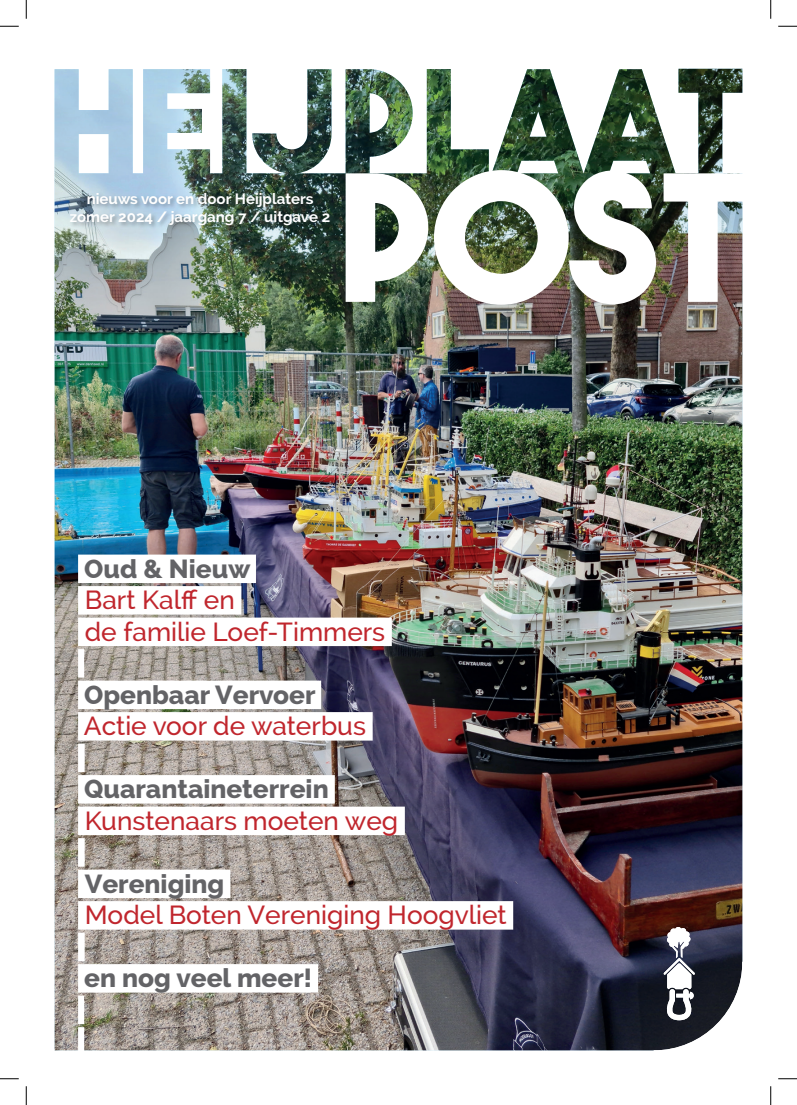
<style>
.page{position:relative;width:797px;height:1105px;background:#fff}
.page>*{position:absolute;margin:0;border:0;box-sizing:border-box;transform-origin:0 0}
.t1{font:500 26.25px/31.5px "Raleway";color:#c0262d}
.t2{font:800 26.25px "Raleway";color:#636366}
.t3{font:700 15px "Raleway";color:#fff}
.s1{font-weight:800;color:#636366}
</style>
<div class="page">
<img style="left:55px;top:69px;width:687px;height:981px">
<img style="left:663px;top:173px;width:80px;height:129px">
<img style="left:345px;top:170px;width:311px;height:134px">
<img style="left:434px;top:170px;width:134px;height:135px">
<div style="left:69px;top:192px;width:267px;height:39px;background:#231f20;opacity:.32"></div>
<svg style="left:653px;top:927px;width:90px;height:124px"></svg>
<div style="left:78px;top:555px;width:178px;height:28px;background:#fff"></div>
<div style="left:78px;top:586px;width:163px;height:29px;background:#fff"></div>
<div style="left:78px;top:618px;width:314px;height:28px;background:#fff"></div>
<div style="left:78px;top:649px;width:6px;height:29px;background:#fff"></div>
<div style="left:78px;top:681px;width:243px;height:28px;background:#fff"></div>
<div style="left:78px;top:712px;width:294px;height:29px;background:#fff"></div>
<div style="left:78px;top:744px;width:7px;height:28px;background:#fff"></div>
<div style="left:78px;top:775px;width:257px;height:29px;background:#fff"></div>
<div style="left:78px;top:807px;width:327px;height:28px;background:#fff"></div>
<div style="left:78px;top:838px;width:7px;height:29px;background:#fff"></div>
<div style="left:78px;top:870px;width:152px;height:28px;background:#fff"></div>
<div style="left:78px;top:901px;width:435px;height:29px;background:#fff"></div>
<div style="left:78px;top:933px;width:7px;height:28px;background:#fff"></div>
<div style="left:78px;top:964px;width:240px;height:29px;background:#fff"></div>
<div style="left:78px;top:996px;width:6px;height:28px;background:#fff"></div>
<div style="left:78px;top:1027px;width:6px;height:29px;background:#fff"></div>
<svg style="left:0;top:25px;width:19px;height:2px"></svg>
<svg style="left:778px;top:25px;width:19px;height:2px"></svg>
<svg style="left:0;top:1078px;width:19px;height:1px"></svg>
<svg style="left:778px;top:1078px;width:19px;height:1px"></svg>
<svg style="left:25px;top:0;width:2px;height:19px"></svg>
<svg style="left:25px;top:1086px;width:2px;height:19px"></svg>
<svg style="left:770px;top:0;width:1px;height:19px"></svg>
<svg style="left:770px;top:1086px;width:1px;height:19px"></svg>
<p class="t3" style="left:87px;top:190px;width:228px">nieuws voor en door Heijplaters</p>
<p class="t3" style="left:70px;top:208px;width:262px">zomer 2024 / jaargang 7 / uitgave 2</p>
<p class="t2" style="left:84px;top:554px;width:168px">Oud &amp; Nieuw</p>
<p class="t1" style="left:85px;top:584px;width:302px">Bart Kalff en<br>de familie Loef-Timmers</p>
<p class="t2" style="left:84px;top:680px;width:233px">Openbaar Vervoer</p>
<p class="t1" style="left:84px;top:710px;width:284px">Actie voor de waterbus</p>
<p class="t1" style="left:84px;top:773px;width:315px"><span class="s1">Quarantaineterrein<br></span>Kunstenaars moeten weg</p>
<p class="t2" style="left:85px;top:869px;width:141px">Vereniging</p>
<p class="t1" style="left:85px;top:899px;width:423px">Model Boten Vereniging Hoogvliet</p>
<p class="t2" style="left:84px;top:963px;width:229px">en nog veel meer!</p>
</div>
